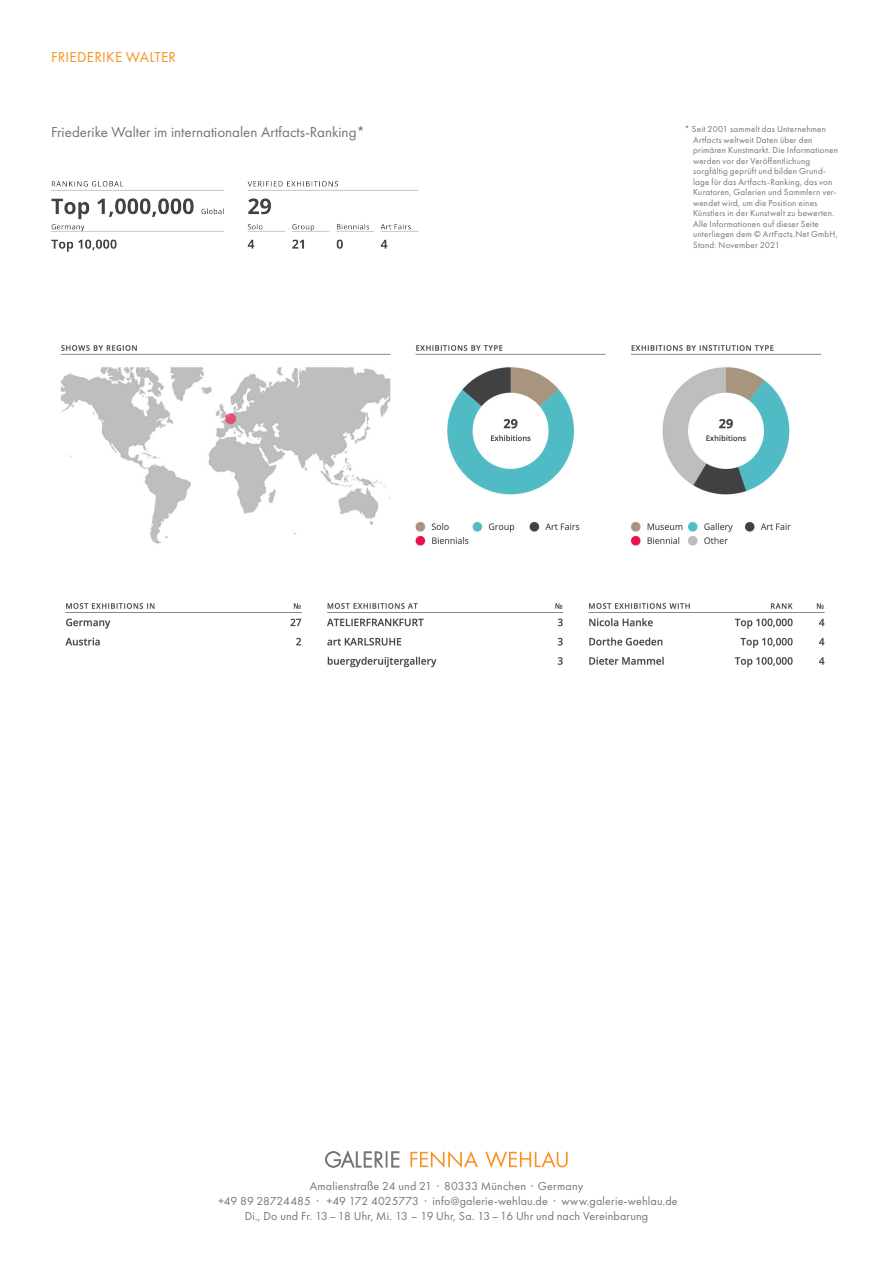
<style>
.page{position:relative;width:893px;height:1263px;background:#fff}
.page>*{position:absolute;margin:0;border:0;box-sizing:border-box;transform-origin:0 0}
.t1{font:15px "Futura PT";color:#727576}
.t2{font:15px "Futura PT";letter-spacing:.02em;color:#f79324}
.t3{font:12px/15px "Futura PT";letter-spacing:.015em;color:#727576;text-align:center}
.t4{font:9px/10.5px "Futura PT";letter-spacing:.025em;color:#727576}
</style>
<div class="page">
<svg style="left:325px;top:1150px;width:74px;height:18px"></svg>
<svg style="left:410px;top:1151px;width:68px;height:17px"></svg>
<svg style="left:485px;top:1151px;width:83px;height:17px"></svg>
<img style="left:60px;top:345px;width:761px;height:201px">
<img style="left:65px;top:603px;width:760px;height:65px">
<img style="left:51px;top:181px;width:368px;height:71px">
<h1 class="t2" style="left:51px;top:49px;width:127px">FRIEDERIKE WALTER</h1>
<h1 class="t1" style="left:51px;top:123px;width:316px">Friederike Walter im internationalen Artfacts-Ranking*</h1>
<p class="t4" style="left:693px;top:124px;width:146px;text-indent:-9px">* Seit 2001 sammelt das Unternehmen Artfacts weltweit Daten über den primären Kunstmarkt. Die Informationen werden vor der Veröffentlichung sorgfältig geprüft und bilden Grund&shy;lage für das Artfacts-Ranking, das von Kuratoren, Galerien und Sammlern ver&shy;wendet wird, um die Position eines Künstlers in der Kunstwelt zu bewerten.<br>Alle Informationen auf dieser Seite unterliegen dem © ArtFacts.Net GmbH, Stand: November 2021</p>
<h2 class="t3" style="left:218px;top:1179px;width:461px">Amalienstraße 24 und 21 · 80333 München · Germany<br>+49 89 28724485 · +49 172 4025773 · info@galerie-wehlau.de · www.galerie-wehlau.de<br>Di., Do und Fr. 13–18 Uhr, Mi. 13 – 19 Uhr, Sa. 13–16 Uhr und nach Vereinbarung</h2>
</div>
